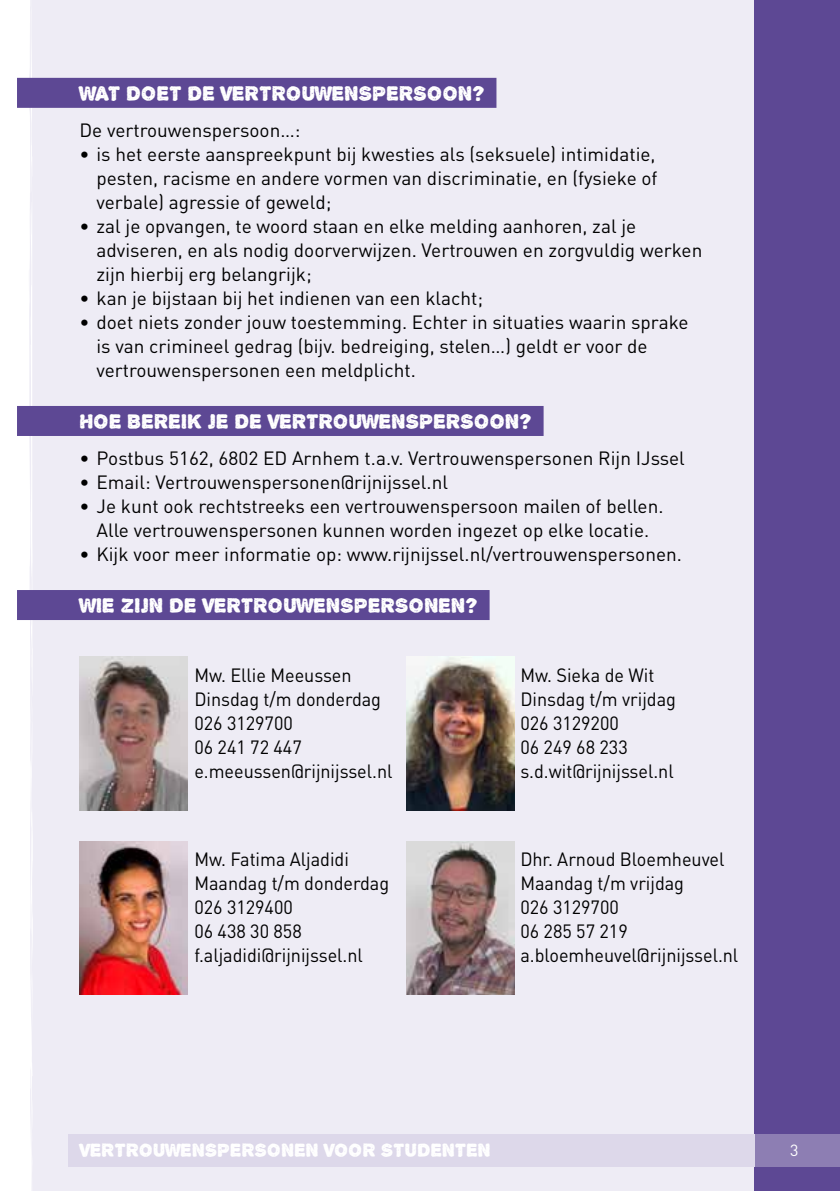
<style>
.page{position:relative;width:840px;height:1191px;background:#fff}
.page>*{position:absolute;margin:0;border:0;box-sizing:border-box;transform-origin:0 0}
.t1{font:22px "Alpha Echo";letter-spacing:-.01em;color:#fff}
.t2{font:20px "Alpha Echo";letter-spacing:-.01em;color:#fff}
.t3{font:19px/24px "DIN";color:#000}
.t4{font:19px/24px "DIN";color:#000;scale:.95 1}
.t5{font:16px "DIN";color:#fff}
</style>
<div class="page">
<div style="left:17px;top:0;width:822px;height:1191px;background:#eeecf5"></div>
<div style="left:754px;top:0;width:85px;height:1191px;background:#5d4894"></div>
<div style="left:17px;top:0;width:16px;height:1191px;background:#fff"></div>
<div style="left:754px;top:1134px;width:85px;height:33px;background:#8d7eb3"></div>
<div style="left:68px;top:1134px;width:686px;height:33px;background:#ddd8ea"></div>
<div style="left:17px;top:78px;width:479px;height:30px;background:#5d4894"></div>
<div style="left:17px;top:406px;width:526px;height:30px;background:#5d4894"></div>
<div style="left:17px;top:590px;width:472px;height:30px;background:#5d4894"></div>
<img style="left:79px;top:841px;width:109px;height:153px">
<img style="left:406px;top:841px;width:108px;height:153px">
<img style="left:79px;top:656px;width:109px;height:154px">
<img style="left:406px;top:656px;width:108px;height:154px">
<p class="t1" style="left:79px;top:81px;width:406px">WAT DOET DE VERTROUWENSPERSOON?</p>
<p class="t3" style="left:79px;top:117px;width:222px">De vertrouwenspersoon…:</p>
<p class="t3" style="left:96px;top:141px;width:562px;text-align:justify;text-indent:-17px">• is het eerste aanspreekpunt bij kwesties als (seksuele) intimidatie, pesten, racisme en andere vormen van discriminatie, en (fysieke of verbale) agressie of geweld;</p>
<p class="t3" style="left:96px;top:213px;width:607px;text-indent:-17px">• zal je opvangen, te woord staan en elke melding aanhoren, zal je adviseren, en als nodig doorverwijzen. Vertrouwen en zorgvuldig werken zijn hierbij erg belangrijk;</p>
<p class="t3" style="left:79px;top:285px;width:405px">• kan je bijstaan bij het indienen van een klacht;</p>
<p class="t3" style="left:96px;top:309px;width:593px;text-indent:-17px">• doet niets zonder jouw toestemming. Echter in situaties waarin sprake is van crimineel gedrag (bijv. bedreiging, stelen…) geldt er voor de vertrouwenspersonen een meldplicht.</p>
<p class="t1" style="left:79px;top:409px;width:453px">HOE BEREIK JE DE VERTROUWENSPERSOON?</p>
<p class="t3" style="left:79px;top:445px;width:606px">• Postbus 5162, 6802 ED Arnhem t.a.v. Vertrouwenspersonen Rijn IJssel</p>
<p class="t3" style="left:79px;top:469px;width:370px">• Email: Vertrouwenspersonen@rijnijssel.nl</p>
<p class="t3" style="left:79px;top:493px;width:585px;text-align:center">• Je kunt ook rechtstreeks een vertrouwenspersoon mailen of bellen.<br>Alle vertrouwenspersonen kunnen worden ingezet op elke locatie.</p>
<p class="t3" style="left:79px;top:541px;width:603px">• Kijk voor meer informatie op: www.rijnijssel.nl/vertrouwenspersonen.</p>
<p class="t1" style="left:79px;top:593px;width:400px">WIE ZIJN DE VERTROUWENSPERSONEN?</p>
<p class="t4" style="left:194px;top:662px;width:210px">Mw. Ellie Meeussen<br>Dinsdag t/m donderdag<br>026 3129700<br>06 241 72 447 e.meeussen@rijnijssel.nl</p>
<p class="t4" style="left:520px;top:662px;width:165px">Mw. Sieka de Wit<br>Dinsdag t/m vrijdag<br>026 3129200<br>06 249 68 233 s.d.wit@rijnijssel.nl</p>
<p class="t4" style="left:194px;top:846px;width:206px">Mw. Fatima Aljadidi<br>Maandag t/m donderdag<br>026 3129400<br>06 438 30 858 f.aljadidi@rijnijssel.nl</p>
<p class="t4" style="left:520px;top:846px;width:231px">Dhr. Arnoud Bloemheuvel<br>Maandag t/m vrijdag<br>026 3129700<br>06 285 57 219 a.bloemheuvel@rijnijssel.nl</p>
<p class="t2" style="left:79px;top:1139px;width:412px">VERTROUWENSPERSONEN VOOR STUDENTEN</p>
<p class="t5" style="left:789px;top:1140px;width:10px">3</p>
</div>
